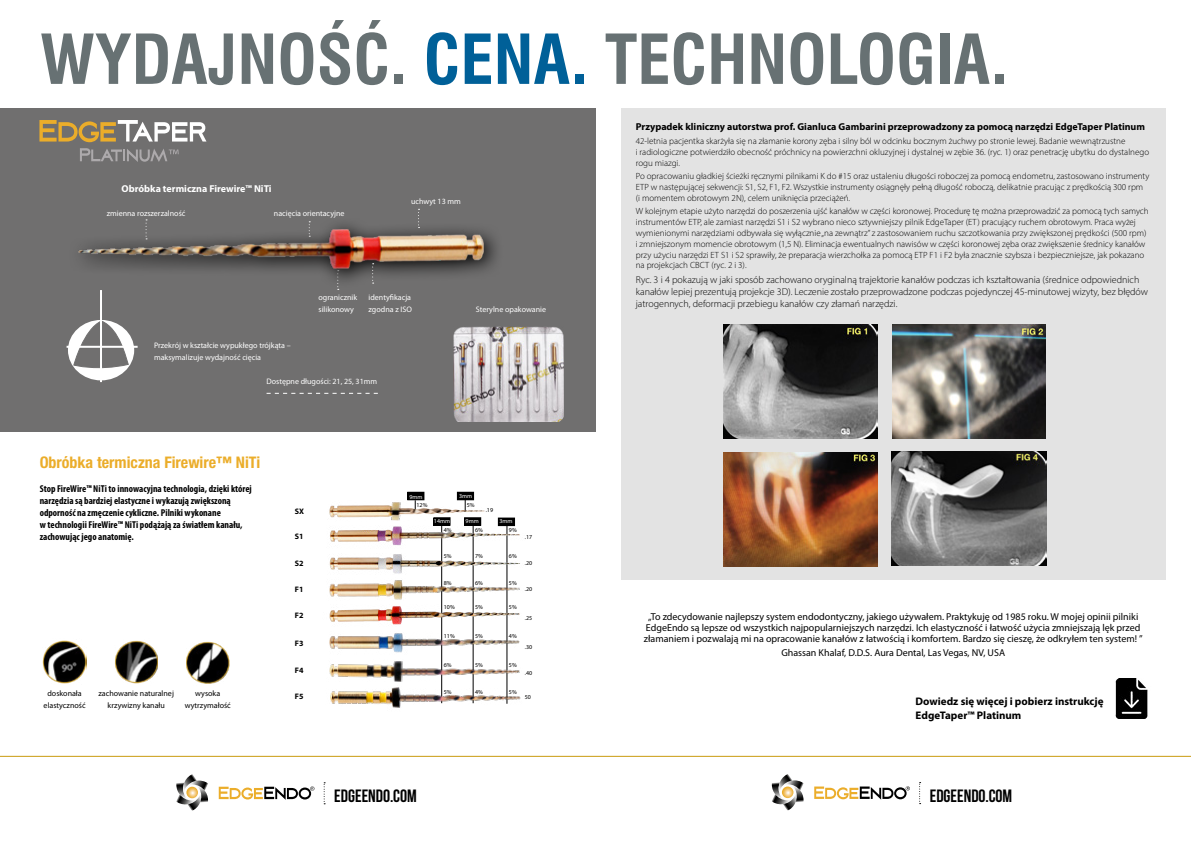
<style>
.page{position:relative;width:1191px;height:842px;background:#fff}
.page>*{position:absolute;margin:0;border:0;box-sizing:border-box;transform-origin:0 0}
.t1{font:700 67px "Swis 721 Cn EU";color:#677173}
.t2{font:700 17.8px "Bebas Neue";color:#000}
.t3{font:700 condensed 16px "Helvetica Neue LT Std";color:#ebad2a}
.t4{font:700 11px/14.4px "Myriad Pro";color:#000}
.t5{font:10px/11px "Myriad Pro";color:#000;text-align:center}
.t6{font:300 10px/12px "Myriad Pro";color:#000}
.t7{font:700 condensed 10px/12px "Myriad Pro";color:#000}
.t8{font:700 10px "Myriad Pro";color:#000}
.t9{font:700 10px "Myriad Pro";color:#fff}
.t10{font:300 9px/10.8px "Myriad Pro";color:#000}
.t11{font:8px/12px "Myriad Pro";color:#fff}
.t12{font:8px/12px "Myriad Pro";color:#000;text-align:center}
.t13{font:700 8px "Myriad Pro";color:#000}
.t14{font:6px "Myriad Pro";color:#000}
.t15{font:6px "Myriad Pro";color:#fff}
.s1{color:#006098}
</style>
<div class="page">
<div style="left:621px;top:109px;width:545px;height:471px;background:#e3e3e3"></div>
<div style="left:0;top:108px;width:595px;height:324px;background:#706f6f"></div>
<hr style="left:0;top:756px;width:1191px;height:1px;background:#c99b0f">
<svg style="left:266px;top:393px;width:112px;height:1px"></svg>
<svg style="left:39px;top:120px;width:167px;height:22px"></svg>
<svg style="left:80px;top:148px;width:99px;height:14px"></svg>
<img style="left:43px;top:640px;width:43px;height:44px">
<img style="left:114px;top:640px;width:44px;height:44px">
<img style="left:186px;top:641px;width:44px;height:43px">
<svg style="left:176px;top:774px;width:32px;height:36px"></svg>
<svg style="left:219px;top:786px;width:95px;height:14px"></svg>
<svg style="left:324px;top:782px;width:1px;height:22px"></svg>
<img style="left:453px;top:326px;width:110px;height:95px">
<div style="left:69px;top:321px;width:64px;height:58px;background:#fff;border-radius:50%"></div>
<div style="left:68px;top:320px;width:66px;height:60px;border:2px solid #fff;border-radius:50%"></div>
<svg style="left:145px;top:218px;width:338px;height:69px"></svg>
<img style="left:78px;top:230px;width:419px;height:40px">
<svg style="left:372px;top:263px;width:2px;height:21px"></svg>
<svg style="left:73px;top:320px;width:56px;height:51px"></svg>
<hr style="left:100px;top:290px;width:2px;height:92px;background:#fff">
<hr style="left:67px;top:346px;width:71px;height:2px;background:#fff">
<img style="left:723px;top:324px;width:154px;height:114px">
<img style="left:892px;top:324px;width:153px;height:114px">
<img style="left:723px;top:452px;width:154px;height:114px">
<img style="left:891px;top:452px;width:155px;height:113px">
<svg style="left:771px;top:774px;width:33px;height:36px"></svg>
<svg style="left:814px;top:786px;width:96px;height:14px"></svg>
<svg style="left:919px;top:782px;width:1px;height:22px"></svg>
<img style="left:1115px;top:678px;width:33px;height:40px">
<hr style="left:472px;top:523px;width:1px;height:180px;background:#000">
<hr style="left:441px;top:523px;width:1px;height:180px;background:#000">
<hr style="left:506px;top:523px;width:1px;height:181px;background:#000">
<img style="left:330px;top:524px;width:190px;height:25px">
<img style="left:329px;top:553px;width:191px;height:21px">
<img style="left:329px;top:578px;width:191px;height:22px">
<img style="left:329px;top:604px;width:191px;height:23px">
<img style="left:329px;top:632px;width:191px;height:23px">
<img style="left:329px;top:658px;width:191px;height:23px">
<img style="left:330px;top:686px;width:191px;height:22px">
<img style="left:329px;top:500px;width:156px;height:21px">
<div style="left:434px;top:518px;width:16px;height:7px;background:#000"></div>
<div style="left:433px;top:517px;width:17px;height:9px;border:1px solid #000"></div>
<div style="left:408px;top:492px;width:16px;height:8px;background:#000"></div>
<div style="left:457px;top:492px;width:16px;height:8px;background:#000"></div>
<div style="left:464px;top:518px;width:17px;height:7px;background:#000"></div>
<div style="left:464px;top:517px;width:17px;height:9px;border:1px solid #000"></div>
<div style="left:498px;top:518px;width:16px;height:8px;background:#000"></div>
<h1 class="t1" style="left:40px;top:19px;width:969px">WYDAJNOŚĆ. <span class="s1">CENA.</span> TECHNOLOGIA.</h1>
<p class="t9" style="left:122px;top:182px;width:152px">Obróbka termiczna Firewire™ NiTi</p>
<p class="t11" style="left:107px;top:207px;width:80px">zmienna rozszerzalność</p>
<p class="t11" style="left:274px;top:207px;width:72px">nacięcia orientacyjne</p>
<p class="t11" style="left:411px;top:195px;width:51px">uchwyt 13 mm</p>
<p class="t11" style="left:154px;top:339px;width:138px">Przekrój w kształcie wypukłego trójkąta – maksymalizuje wydajność cięcia</p>
<p class="t11" style="left:318px;top:291px;width:40px">ogranicznik silikonowy</p>
<p class="t11" style="left:368px;top:291px;width:45px">identyfikacja zgodna z ISO</p>
<p class="t11" style="left:266px;top:375px;width:112px">Dostępne długości: 21, 25, 31mm</p>
<p class="t11" style="left:476px;top:303px;width:72px">Sterylne opakowanie</p>
<h3 class="t3" style="left:40px;top:453px;width:222px">Obróbka termiczna Firewire™ NiTi</h3>
<p class="t7" style="left:40px;top:482px;width:214px">Stop FireWire™ NiTi to innowacyjna technologia, dzięki której narzędzia są bardziej elastyczne i wykazują zwiększoną odporność na zmęczenie cykliczne. Pilniki wykonane<br>w technologii FireWire™ NiTi podążają za światłem kanału, zachowując jego anatomię.</p>
<p class="t12" style="left:44px;top:687px;width:43px">doskonała elastyczność</p>
<p class="t12" style="left:98px;top:687px;width:77px">zachowanie naturalnej krzywizny kanału</p>
<p class="t12" style="left:185px;top:687px;width:48px">wysoka wytrzymałość</p>
<p class="t13" style="left:295px;top:506px;width:11px">SX</p>
<p class="t13" style="left:295px;top:531px;width:10px">S1</p>
<p class="t13" style="left:295px;top:558px;width:10px">S2</p>
<p class="t13" style="left:295px;top:584px;width:10px">F1</p>
<p class="t13" style="left:295px;top:610px;width:10px">F2</p>
<p class="t13" style="left:295px;top:638px;width:10px">F3</p>
<p class="t13" style="left:295px;top:665px;width:10px">F4</p>
<p class="t13" style="left:295px;top:691px;width:10px">F5</p>
<p class="t15" style="left:409px;top:493px;width:15px">9mm</p>
<p class="t15" style="left:459px;top:492px;width:15px">3mm</p>
<p class="t15" style="left:465px;top:517px;width:15px">9mm</p>
<p class="t14" style="left:416px;top:501px;width:12px">12%</p>
<p class="t14" style="left:467px;top:501px;width:9px">5%</p>
<p class="t14" style="left:486px;top:506px;width:9px">.19</p>
<p class="t15" style="left:434px;top:517px;width:18px">14mm</p>
<p class="t15" style="left:499px;top:518px;width:15px">3mm</p>
<p class="t14" style="left:509px;top:526px;width:9px">9%</p>
<p class="t14" style="left:509px;top:552px;width:9px">6%</p>
<p class="t14" style="left:509px;top:580px;width:9px">5%</p>
<p class="t14" style="left:509px;top:604px;width:9px">5%</p>
<p class="t14" style="left:509px;top:632px;width:9px">4%</p>
<p class="t14" style="left:509px;top:661px;width:9px">5%</p>
<p class="t14" style="left:509px;top:688px;width:9px">5%</p>
<p class="t14" style="left:475px;top:526px;width:9px">6%</p>
<p class="t14" style="left:475px;top:552px;width:9px">7%</p>
<p class="t14" style="left:475px;top:580px;width:9px">6%</p>
<p class="t14" style="left:475px;top:604px;width:9px">5%</p>
<p class="t14" style="left:475px;top:632px;width:9px">5%</p>
<p class="t14" style="left:475px;top:661px;width:9px">5%</p>
<p class="t14" style="left:475px;top:688px;width:9px">4%</p>
<p class="t14" style="left:444px;top:526px;width:9px">4%</p>
<p class="t14" style="left:444px;top:552px;width:9px">5%</p>
<p class="t14" style="left:444px;top:580px;width:9px">8%</p>
<p class="t14" style="left:444px;top:604px;width:12px">10%</p>
<p class="t14" style="left:444px;top:632px;width:12px">11%</p>
<p class="t14" style="left:444px;top:661px;width:9px">6%</p>
<p class="t14" style="left:444px;top:688px;width:9px">5%</p>
<p class="t14" style="left:525px;top:533px;width:9px">.17</p>
<p class="t14" style="left:525px;top:559px;width:9px">.20</p>
<p class="t14" style="left:525px;top:586px;width:9px">.20</p>
<p class="t14" style="left:525px;top:614px;width:9px">.25</p>
<p class="t14" style="left:525px;top:643px;width:9px">.30</p>
<p class="t14" style="left:525px;top:669px;width:9px">.40</p>
<p class="t14" style="left:525px;top:694px;width:8px">50</p>
<h2 class="t2" style="left:334px;top:786px;width:84px">EDGEENDO.COM</h2>
<p class="t8" style="left:636px;top:121px;width:511px">Przypadek kliniczny autorstwa prof. Gianluca Gambarini przeprowadzony za pomocą narzędzi EdgeTaper Platinum</p>
<p class="t10" style="left:636px;top:136px;width:515px">42-letnia pacjentka skarżyła się na złamanie korony zęba i silny ból w odcinku bocznym żuchwy po stronie lewej. Badanie wewnątrzustne<br>i radiologiczne potwierdziło obecność próchnicy na powierzchni okluzyjnej i dystalnej w zębie 36. (ryc. 1) oraz penetrację ubytku do dystalnego rogu miazgi.</p>
<p class="t10" style="left:636px;top:171px;width:515px">Po opracowaniu gładkiej ścieżki ręcznymi pilnikami K do #15 oraz ustaleniu długości roboczej za pomocą endometru, zastosowano instrumenty<br>ETP w następującej sekwencji: S1, S2, F1, F2. Wszystkie instrumenty osiągnęły pełną długość roboczą, delikatnie pracując z prędkością 300 rpm (i momentem obrotowym 2N), celem uniknięcia przeciążeń.</p>
<p class="t10" style="left:636px;top:206px;width:514px">W kolejnym etapie użyto narzędzi do poszerzenia ujść kanałów w części koronowej. Procedurę tę można przeprowadzić za pomocą tych samych instrumentów ETP, ale zamiast narzędzi S1 i S2 wybrano nieco sztywniejszy pilnik EdgeTaper (ET) pracujący ruchem obrotowym. Praca wyżej wymienionymi narzędziami odbywała się wyłącznie „na zewnątrz” z zastosowaniem ruchu szczotkowania przy zwiększonej prędkości (500 rpm) i zmniejszonym momencie obrotowym (1,5 N). Eliminacja ewentualnych nawisów w części koronowej zęba oraz zwiększenie średnicy kanałów przy użyciu narzędzi ET S1 i S2 sprawiły, że preparacja wierzchołka za pomocą ETP F1 i F2 była znacznie szybsza i bezpieczniejsze, jak pokazano na projekcjach CBCT (ryc. 2 i 3).</p>
<p class="t6" style="left:636px;top:274px;width:514px">Ryc. 3 i 4 pokazują w jaki sposób zachowano oryginalną trajektorie kanałów podczas ich kształtowania (średnice odpowiednich kanałów lepiej prezentują projekcje 3D). Leczenie zostało przeprowadzone podczas pojedynczej 45-minutowej wizyty, bez błędów jatrogennych, deformacji przebiegu kanałów czy złamań narzędzi.</p>
<p class="t5" style="left:644px;top:611px;width:500px">„To zdecydowanie najlepszy system endodontyczny, jakiego używałem. Praktykuję od 1985 roku. W mojej opinii pilniki<br>EdgeEndo są lepsze od wszystkich najpopularniejszych narzędzi. Ich elastyczność i łatwość użycia zmniejszają lęk przed złamaniem i pozwalają mi na opracowanie kanałów z łatwością i komfortem. Bardzo się cieszę, że odkryłem ten system! ”</p>
<p class="t5" style="left:781px;top:647px;width:225px">Ghassan Khalaf, D.D.S. Aura Dental, Las Vegas, NV, USA</p>
<p class="t4" style="left:915px;top:693px;width:189px">Dowiedz się więcej i pobierz instrukcję<br>EdgeTaper™ Platinum</p>
<h2 class="t2" style="left:929px;top:786px;width:84px">EDGEENDO.COM</h2>
</div>
